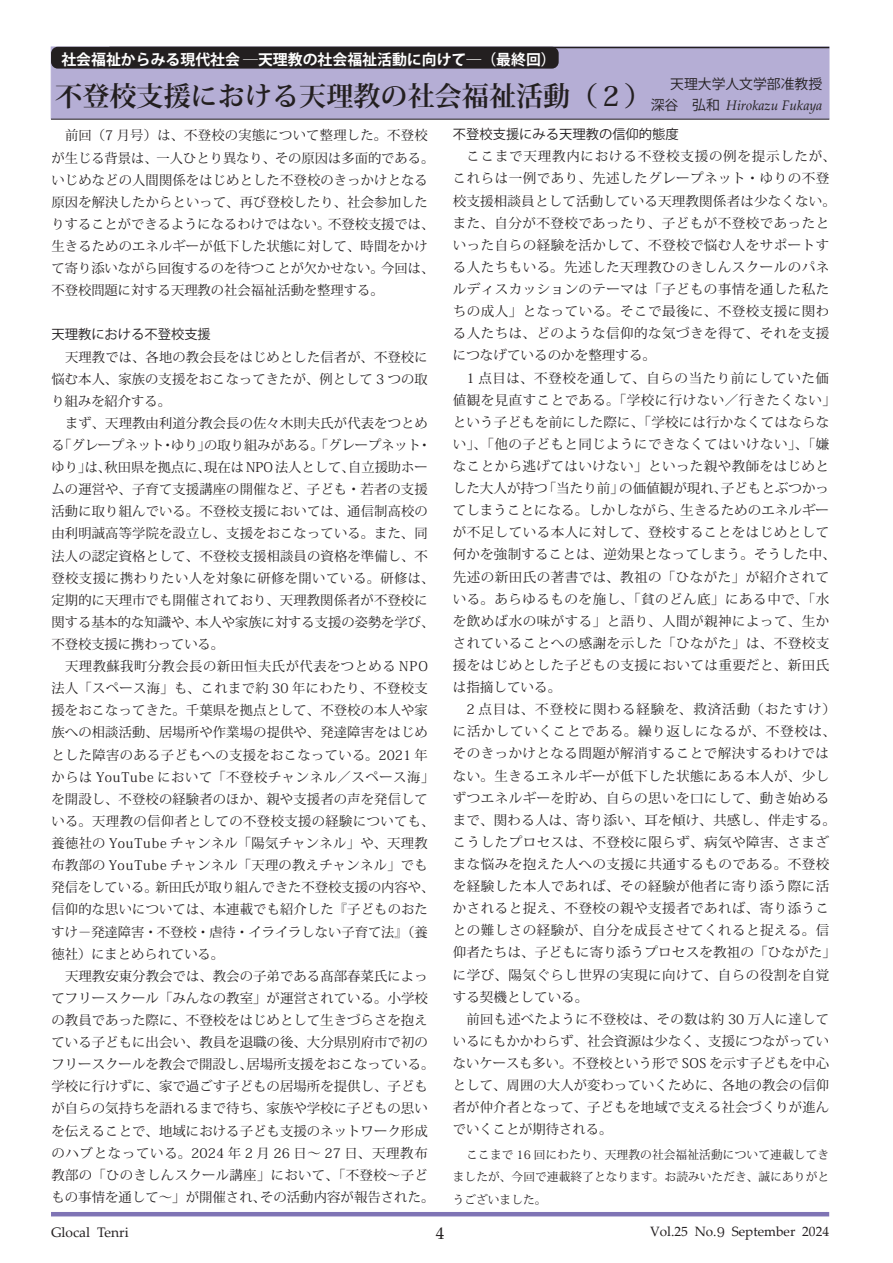
<style>
.page{position:relative;width:893px;height:1263px;background:#fff}
.page>*{position:absolute;margin:0;border:0;box-sizing:border-box;transform-origin:0 0}
.t1{font:700 27.15px "Koz Min Pr 6 N";color:#231f20}
.t2{font:16.95px "Palatino Linotype";color:#231f20}
.t3{font:700 14.85px "Koz Go Pr 6 N";color:#fff}
.t4{font:italic 13.8px "Palatino Linotype";color:#231f20}
.t5{font:13.8px "Palatino Linotype";color:#231f20}
.t6{font:13.8px "Koz Go Pr 6 N";color:#231f20}
.t7{font:13.5px "Palatino Linotype";color:#231f20}
.t8{font:13.35px/22px "Koz Min Pr 6 N";letter-spacing:.015em;color:#231f20}
.t9{font:13.35px "Koz Go Pr 6 N";color:#231f20}
.t10{font:11.7px/22px "Koz Min Pr 6 N";letter-spacing:.005em;color:#231f20;text-align:justify}
.s1{font-family:"Koz Go Pr 6 N";font-style:normal}
.s2{font-family:"Koz Min Pr 6 N"}
</style>
<div class="page">
<hr style="left:51px;top:1212px;width:778px;height:4px;background:#7f74b5">
<div style="left:51px;top:47px;width:778px;height:72px;background:#b5aed5;border:1px solid #b5aed5"></div>
<hr style="left:51px;top:119px;width:778px;height:1px;background:#231f20">
<div style="left:51px;top:47px;width:508px;height:22px;background:#231f20;border-radius:7px"></div>
<hr style="left:109px;top:47px;width:720px;height:1px;background:#231f20">
<p class="t3" style="left:61px;top:51px;width:496px">社会福祉からみる現代社会 ─天理教の社会福祉活動に向けて―（最終回）</p>
<h1 class="t1" style="left:55px;top:81px;width:598px">不登校支援における天理教の社会福祉活動（２）</h1>
<p class="t6" style="left:670px;top:76px;width:154px">天理大学人文学部准教授</p>
<p class="t4" style="left:651px;top:96px;width:173px"><span class="s1">深谷　弘和</span> Hirokazu Fukaya</p>
<p class="t9" style="left:453px;top:127px;width:227px">不登校支援にみる天理教の信仰的態度</p>
<p class="t8" style="left:453px;top:146px;width:385px;text-indent:14px">ここまで天理教内における不登校支援の例を提示したが、これらは一例であり、先述したグレープネット・ゆりの不登校支援相談員として活動している天理教関係者は少なくない。また、自分が不登校であったり、子どもが不登校であったといった自らの経験を活かして、不登校で悩む人をサポートする人たちもいる。先述した天理教ひのきしんスクールのパネルディスカッションのテーマは「子どもの事情を通した私たちの成人」となっている。そこで最後に、不登校支援に関わる人たちは、どのような信仰的な気づきを得て、それを支援につなげているのかを整理する。</p>
<p class="t8" style="left:453px;top:367px;width:385px;text-indent:14px">1 点目は、不登校を通して、自らの当たり前にしていた価値観を見直すことである。「学校に行けない／行きたくない」という子どもを前にした際に、「学校には行かなくてはならない」、「他の子どもと同じようにできなくてはいけない」、「嫌なことから逃げてはいけない」といった親や教師をはじめとした大人が持つ「当たり前」の価値観が現れ、子どもとぶつかってしまうことになる。しかしながら、生きるためのエネルギーが不足している本人に対して、登校することをはじめとして何かを強制することは、逆効果となってしまう。そうした中、先述の新田氏の著書では、教祖の「ひながた」が紹介されている。あらゆるものを施し、「貧のどん底」にある中で、「水を飲めば水の味がする」と語り、人間が親神によって、生かされていることへの感謝を示した「ひながた」は、不登校支援をはじめとした子どもの支援においては重要だと、新田氏は指摘している。</p>
<p class="t8" style="left:453px;top:698px;width:385px;text-indent:14px">2 点目は、不登校に関わる経験を、救済活動（おたすけ）に活かしていくことである。繰り返しになるが、不登校は、そのきっかけとなる問題が解消することで解決するわけではない。生きるエネルギーが低下した状態にある本人が、少しずつエネルギーを貯め、自らの思いを口にして、動き始めるまで、関わる人は、寄り添い、耳を傾け、共感し、伴走する。こうしたプロセスは、不登校に限らず、病気や障害、さまざまな悩みを抱えた人への支援に共通するものである。不登校を経験した本人であれば、その経験が他者に寄り添う際に活かされると捉え、不登校の親や支援者であれば、寄り添うことの難しさの経験が、自分を成長させてくれると捉える。信仰者たちは、子どもに寄り添うプロセスを教祖の「ひながた」に学び、陽気ぐらし世界の実現に向けて、自らの役割を自覚する契機としている。</p>
<p class="t8" style="left:453px;top:1008px;width:378px;text-align:justify;text-indent:14px">前回も述べたように不登校は、その数は約 30 万人に達しているにもかかわらず、社会資源は少なく、支援につながっていないケースも多い。不登校という形で SOS を示す子どもを中心として、周囲の大人が変わっていくために、各地の教会の信仰者が仲介者となって、子どもを地域で支える社会づくりが進んでいくことが期待される。</p>
<p class="t10" style="left:453px;top:1144px;width:378px;text-indent:14px">ここまで 16 回にわたり、天理教の社会福祉活動について連載してきましたが、今回で連載終了となります。お読みいただき、誠にありがとうございました。</p>
<p class="t8" style="left:51px;top:125px;width:384px;text-indent:14px">前回（7 月号）は、不登校の実態について整理した。不登校が生じる背景は、一人ひとり異なり、その原因は多面的である。いじめなどの人間関係をはじめとした不登校のきっかけとなる原因を解決したからといって、再び登校したり、社会参加したりすることができるようになるわけではない。不登校支援では、生きるためのエネルギーが低下した状態に対して、時間をかけて寄り添いながら回復するのを待つことが欠かせない。今回は、不登校問題に対する天理教の社会福祉活動を整理する。</p>
<p class="t9" style="left:51px;top:327px;width:161px">天理教における不登校支援</p>
<p class="t8" style="left:51px;top:346px;width:378px;text-align:justify;text-indent:14px">天理教では、各地の教会長をはじめとした信者が、不登校に悩む本人、家族の支援をおこなってきたが、例として 3 つの取り組みを紹介する。</p>
<p class="t8" style="left:51px;top:412px;width:385px;text-indent:14px">まず、天理教由利道分教会長の佐々木則夫氏が代表をつとめる「グレープネット・ゆり」の取り組みがある。「グレープネット・ゆり」は、秋田県を拠点に、現在は NPO 法人として、自立援助ホームの運営や、子育て支援講座の開催など、子ども・若者の支援活動に取り組んでいる。不登校支援においては、通信制高校の由利明誠高等学院を設立し、支援をおこなっている。また、同法人の認定資格として、不登校支援相談員の資格を準備し、不登校支援に携わりたい人を対象に研修を開いている。研修は、定期的に天理市でも開催されており、天理教関係者が不登校に関する基本的な知識や、本人や家族に対する支援の姿勢を学び、不登校支援に携わっている。</p>
<p class="t8" style="left:51px;top:655px;width:385px;text-indent:14px">天理教蘇我町分教会長の新田恒夫氏が代表をつとめる NPO法人「スペース海」も、これまで約 30 年にわたり、不登校支援をおこなってきた。千葉県を拠点として、不登校の本人や家族への相談活動、居場所や作業場の提供や、発達障害をはじめとした障害のある子どもへの支援をおこなっている。2021 年からは YouTube において「不登校チャンネル／スペース海」を開設し、不登校の経験者のほか、親や支援者の声を発信している。天理教の信仰者としての不登校支援の経験についても、養徳社の YouTube チャンネル「陽気チャンネル」や、天理教布教部の YouTube チャンネル「天理の教えチャンネル」でも発信をしている。新田氏が取り組んできた不登校支援の内容や、信仰的な思いについては、本連載でも紹介した『子どものおたすけ－発達障害・不登校・虐待・イライラしない子育て法』（養徳社）にまとめられている。</p>
<p class="t8" style="left:51px;top:965px;width:385px;text-align:center">天理教安東分教会では、教会の子弟である髙部春菜氏によっ<br>てフリースクール「みんなの教室」が運営されている。小学校の教員であった際に、不登校をはじめとして生きづらさを抱えている子どもに出会い、教員を退職の後、大分県別府市で初のフリースクールを教会で開設し、居場所支援をおこなっている。学校に行けずに、家で過ごす子どもの居場所を提供し、子どもが自らの気持ちを語れるまで待ち、家族や学校に子どもの思いを伝えることで、地域における子ども支援のネットワーク形成のハブとなっている。2024 年 2 月 26 日～ 27 日、天理教布教部の「ひのきしんスクール講座」において、「不登校～子どもの事情を通して～」が開催され、その活動内容が報告された。</p>
<p class="t5" style="left:51px;top:1222px;width:79px">Glocal Tenri</p>
<p class="t2" style="left:436px;top:1221px;width:10px">4</p>
<p class="t7" style="left:650px;top:1222px;width:181px">Vol.25 No.<span class="s2">9</span> September 2024</p>
</div>
